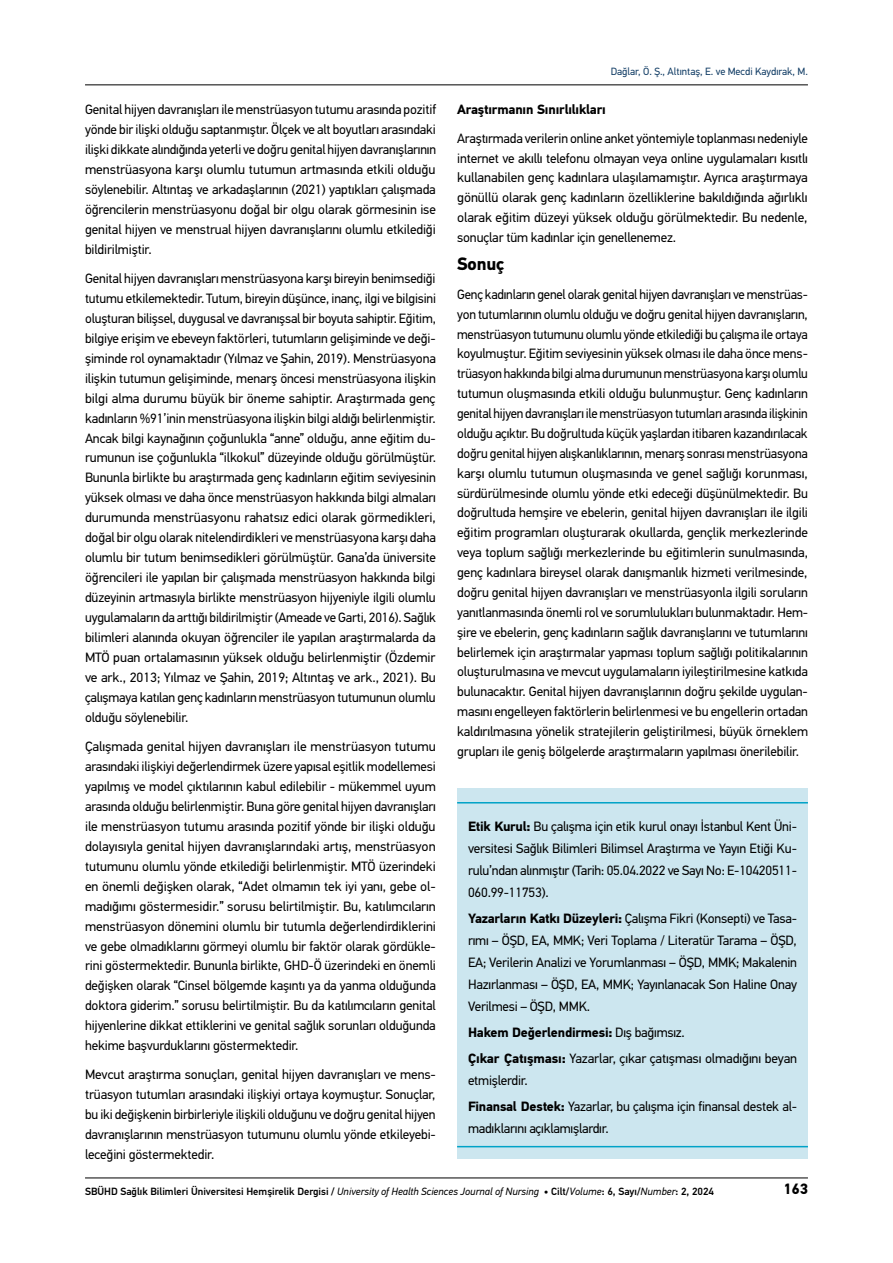
<style>
.page{position:relative;width:893px;height:1263px;background:#fff}
.page>*{position:absolute;margin:0;border:0;box-sizing:border-box;transform-origin:0 0}
.t1{font:700 18px "PF Din Text Pro";letter-spacing:-.01em;color:#000}
.t2{font:700 15px "PF Din Text Pro";color:#000}
.t3{font:13.5px/20px "PF Din Text Pro";letter-spacing:-.01em;color:#000;text-align:justify}
.t4{font:700 13.5px "PF Din Text Pro";letter-spacing:-.01em;color:#000}
.t5{font:500 10.5px "PF Din Text Pro";color:#000}
.t6{font:10.5px "PF Din Text Pro";color:#123d65}
.s1{font-weight:700}
.s2{font-weight:400;font-style:italic}
</style>
<div class="page">
<hr style="left:85px;top:85px;width:723px;height:1px;background:#000">
<hr style="left:85px;top:1178px;width:723px;height:1px;background:#000">
<div style="left:457px;top:788px;width:351px;height:371px;background:#cce6ef"></div>
<hr style="left:457px;top:802px;width:351px;height:1px;background:#00a2c7">
<hr style="left:457px;top:1146px;width:351px;height:1px;background:#00a2c7">
<p class="t3" style="left:85px;top:100px;width:353px">Genital hijyen davranışları ile menstrüasyon tutumu arasında pozitif yönde bir ilişki olduğu saptanmıştır. Ölçek ve alt boyutları arasındaki ilişki dikkate alındığında yeterli ve doğru genital hijyen davranışlarının menstrüasyona karşı olumlu tutumun artmasında etkili olduğu söylenebilir. Altıntaş ve arkadaşlarının (2021) yaptıkları çalışmada öğrencilerin menstrüasyonu doğal bir olgu olarak görmesinin ise genital hijyen ve menstrual hijyen davranışlarını olumlu etkilediği bildirilmiştir.</p>
<p class="t3" style="left:85px;top:268px;width:353px">Genital hijyen davranışları menstrüasyona karşı bireyin benimsediği tutumu etkilemektedir. Tutum, bireyin düşünce, inanç, ilgi ve bilgisini oluşturan bilişsel, duygusal ve davranışsal bir boyuta sahiptir. Eğitim, bilgiye erişim ve ebeveyn faktörleri, tutumların gelişiminde ve deği&shy;şiminde rol oynamaktadır (Yılmaz ve Şahin, 2019). Menstrüasyona ilişkin tutumun gelişiminde, menarş öncesi menstrüasyona ilişkin bilgi alma durumu büyük bir öneme sahiptir. Araştırmada genç kadınların %91’inin menstrüasyona ilişkin bilgi aldığı belirlenmiştir.<br>Ancak bilgi kaynağının çoğunlukla “anne” olduğu, anne eğitim du&shy;rumunun ise çoğunlukla “ilkokul” düzeyinde olduğu görülmüştür.<br>Bununla birlikte bu araştırmada genç kadınların eğitim seviyesinin yüksek olması ve daha önce menstrüasyon hakkında bilgi almaları durumunda menstrüasyonu rahatsız edici olarak görmedikleri, doğal bir olgu olarak nitelendirdikleri ve menstrüasyona karşı daha olumlu bir tutum benimsedikleri görülmüştür. Gana’da üniversite öğrencileri ile yapılan bir çalışmada menstrüasyon hakkında bilgi düzeyinin artmasıyla birlikte menstrüasyon hijyeniyle ilgili olumlu uygulamaların da arttığı bildirilmiştir (Ameade ve Garti, 2016). Sağlık bilimleri alanında okuyan öğrenciler ile yapılan araştırmalarda da MTÖ puan ortalamasının yüksek olduğu belirlenmiştir (Özdemir ve ark., 2013; Yılmaz ve Şahin, 2019; Altıntaş ve ark., 2021). Bu çalışmaya katılan genç kadınların menstrüasyon tutumunun olumlu olduğu söylenebilir.</p>
<p class="t3" style="left:85px;top:736px;width:353px">Çalışmada genital hijyen davranışları ile menstrüasyon tutumu arasındaki ilişkiyi değerlendirmek üzere yapısal eşitlik modellemesi yapılmış ve model çıktılarının kabul edilebilir - mükemmel uyum arasında olduğu belirlenmiştir. Buna göre genital hijyen davranışları ile menstrüasyon tutumu arasında pozitif yönde bir ilişki olduğu dolayısıyla genital hijyen davranışlarındaki artış, menstrüasyon tutumunu olumlu yönde etkilediği belirlenmiştir. MTÖ üzerindeki en önemli değişken olarak, “Adet olmamın tek iyi yanı, gebe ol&shy;madığımı göstermesidir.” sorusu belirtilmiştir. Bu, katılımcıların menstrüasyon dönemini olumlu bir tutumla değerlendirdiklerini ve gebe olmadıklarını görmeyi olumlu bir faktör olarak gördükle&shy;rini göstermektedir. Bununla birlikte, GHD-Ö üzerindeki en önemli değişken olarak “Cinsel bölgemde kaşıntı ya da yanma olduğunda doktora giderim.” sorusu belirtilmiştir. Bu da katılımcıların genital hijyenlerine dikkat ettiklerini ve genital sağlık sorunları olduğunda hekime başvurduklarını göstermektedir.</p>
<p class="t3" style="left:85px;top:1064px;width:352px">Mevcut araştırma sonuçları, genital hijyen davranışları ve mens&shy;trüasyon tutumları arasındaki ilişkiyi ortaya koymuştur. Sonuçlar, bu iki değişkenin birbirleriyle ilişkili olduğunu ve doğru genital hijyen davranışlarının menstrüasyon tutumunu olumlu yönde etkileyebi&shy;leceğini göstermektedir.</p>
<p class="t6" style="left:611px;top:65px;width:199px">Dağlar, Ö. Ş., Altıntaş, E. ve Mecdi Kaydırak, M.</p>
<p class="t4" style="left:457px;top:101px;width:150px">Araştırmanın Sınırlılıkları</p>
<p class="t3" style="left:457px;top:128px;width:352px">Araştırmada verilerin online anket yöntemiyle toplanması nedeniyle internet ve akıllı telefonu olmayan veya online uygulamaları kısıtlı kullanabilen genç kadınlara ulaşılamamıştır. Ayrıca araştırmaya gönüllü olarak genç kadınların özelliklerine bakıldığında ağırlıklı olarak eğitim düzeyi yüksek olduğu görülmektedir. Bu nedenle, sonuçlar tüm kadınlar için genellenemez.</p>
<h1 class="t1" style="left:457px;top:253px;width:49px">Sonuç</h1>
<p class="t3" style="left:457px;top:284px;width:353px">Genç kadınların genel olarak genital hijyen davranışları ve menstrüas&shy;yon tutumlarının olumlu olduğu ve doğru genital hijyen davranışların, menstrüasyon tutumunu olumlu yönde etkilediği bu çalışma ile ortaya koyulmuştur. Eğitim seviyesinin yüksek olması ile daha önce mens&shy;trüasyon hakkında bilgi alma durumunun menstrüasyona karşı olumlu tutumun oluşmasında etkili olduğu bulunmuştur. Genç kadınların genital hijyen davranışları ile menstrüasyon tutumları arasında ilişkinin olduğu açıktır. Bu doğrultuda küçük yaşlardan itibaren kazandırılacak doğru genital hijyen alışkanlıklarının, menarş sonrası menstrüasyona karşı olumlu tutumun oluşmasında ve genel sağlığı korunması, sürdürülmesinde olumlu yönde etki edeceği düşünülmektedir. Bu doğrultuda hemşire ve ebelerin, genital hijyen davranışları ile ilgili eğitim programları oluşturarak okullarda, gençlik merkezlerinde veya toplum sağlığı merkezlerinde bu eğitimlerin sunulmasında, genç kadınlara bireysel olarak danışmanlık hizmeti verilmesinde, doğru genital hijyen davranışları ve menstrüasyonla ilgili soruların yanıtlanmasında önemli rol ve sorumlulukları bulunmaktadır. Hem&shy;şire ve ebelerin, genç kadınların sağlık davranışlarını ve tutumlarını belirlemek için araştırmalar yapması toplum sağlığı politikalarının oluşturulmasına ve mevcut uygulamaların iyileştirilmesine katkıda bulunacaktır. Genital hijyen davranışlarının doğru şekilde uygulan&shy;masını engelleyen faktörlerin belirlenmesi ve bu engellerin ortadan kaldırılmasına yönelik stratejilerin geliştirilmesi, büyük örneklem grupları ile geniş bölgelerde araştırmaların yapılması önerilebilir.</p>
<p class="t3" style="left:468px;top:815px;width:330px;line-height:21.9px"><span class="s1">Etik Kurul:</span> Bu çalışma için etik kurul onayı İstanbul Kent Üni&shy;versitesi Sağlık Bilimleri Bilimsel Araştırma ve Yayın Etiği Ku&shy;rulu’ndan alınmıştır (Tarih: 05.04.2022 ve Sayı No: E-10420511- 060.99-11753).</p>
<p class="t3" style="left:468px;top:907px;width:331px;line-height:21.9px"><span class="s1">Yazarların Katkı Düzeyleri:</span> Çalışma Fikri (Konsepti) ve Tasa&shy;rımı – ÖŞD, EA, MMK; Veri Toplama / Literatür Tarama – ÖŞD, EA; Verilerin Analizi ve Yorumlanması – ÖŞD, MMK; Makalenin Hazırlanması – ÖŞD, EA, MMK; Yayınlanacak Son Haline Onay Verilmesi – ÖŞD, MMK.</p>
<p class="t3" style="left:468px;top:1019px;width:331px;line-height:26.2px"><span class="s1">Hakem Değerlendirmesi:</span> Dış bağımsız.<br><span class="s1">Çıkar Çatışması:</span> Yazarlar, çıkar çatışması olmadığını beyan</p>
<p class="t3" style="left:468px;top:1067px;width:330px;line-height:26.2px">etmişlerdir.<br><span class="s1">Finansal Destek:</span> Yazarlar, bu çalışma için finansal destek al-</p>
<p class="t3" style="left:468px;top:1119px;width:142px">madıklarını açıklamışlardır.</p>
<p class="t5" style="left:85px;top:1184px;width:631px">SBÜHD Sağlık Bilimleri Üniversitesi Hemşirelik Dergisi / <span class="s2">University of Health Sciences Journal of Nursing</span> • Cilt/<span class="s2">Volume</span>: 6, Sayı/<span class="s2">Number</span>: 2, 2024</p>
<p class="t2" style="left:783px;top:1179px;width:26px">163</p>
</div>
